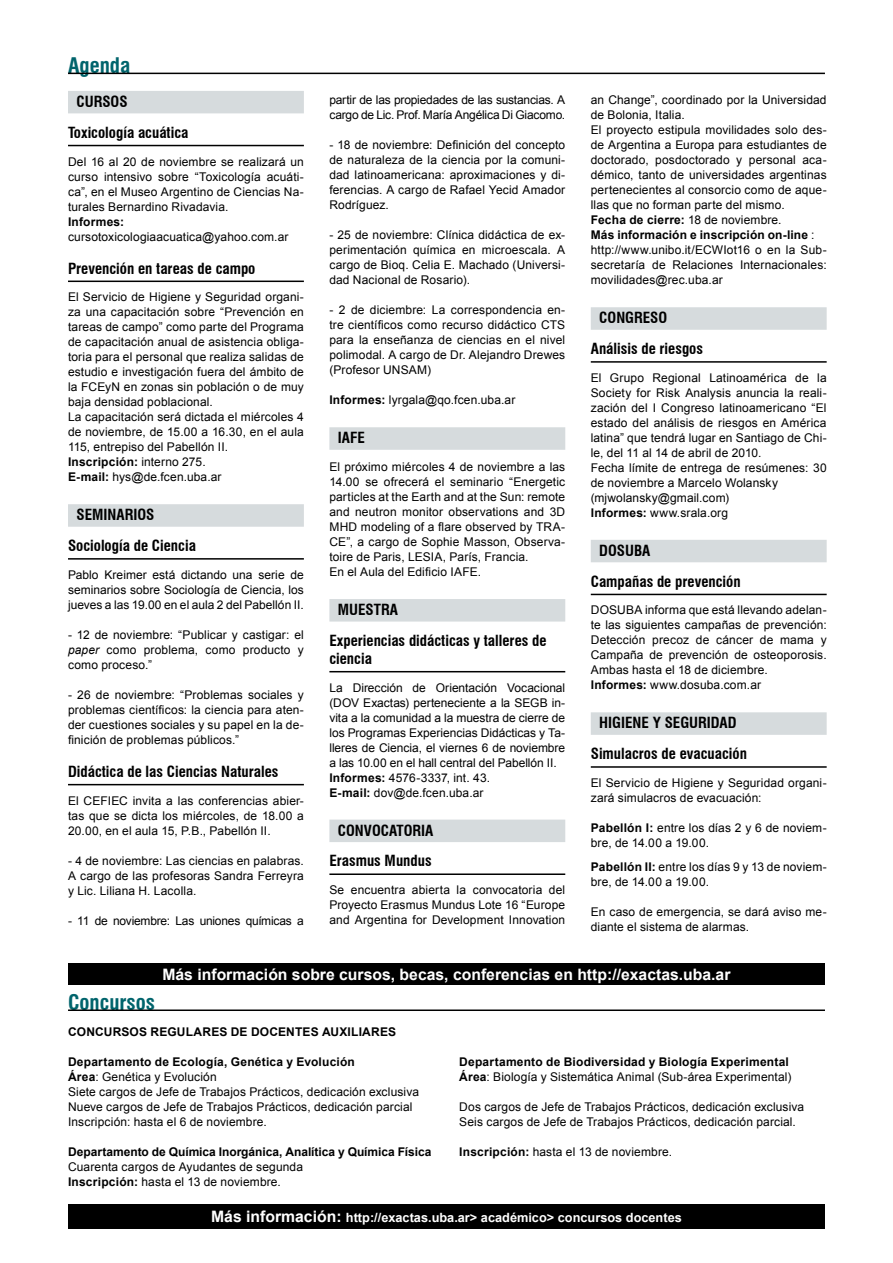
<style>
.page{position:relative;width:893px;height:1263px;background:#fff}
.page>*{position:absolute;margin:0;border:0;box-sizing:border-box;transform-origin:0 0}
.t1{font:700 condensed 21px "Swiss 721 BT";color:#00646c}
.t2{font:700 15.75px "Arial";color:#fff}
.t3{font:700 condensed 15px/30.8px "Swiss 721 BT";color:#000}
.t4{font:700 12.75px "Arial";color:#fff}
.t5{font:12px/15px "Arial";letter-spacing:.01em;color:#000}
.t6{font:700 12px/15px "Arial";letter-spacing:.015em;color:#000}
.t7{font:12px/15px "Arial";letter-spacing:-.02em;color:#000}
.t8{font:700 12px "Arial";letter-spacing:-.005em;color:#000}
.s1{font-weight:700}
.s2{font-style:italic}
.s3{font-weight:400}
.s4{font-size:15.75px}
</style>
<div class="page">
<hr style="left:68px;top:73px;width:757px;height:1px;background:#000">
<div style="left:68px;top:963px;width:757px;height:22px;background:#000"></div>
<div style="left:68px;top:1204px;width:757px;height:25px;background:#000"></div>
<hr style="left:68px;top:1009px;width:757px;height:2px;background:#000">
<div style="left:68px;top:91px;width:236px;height:22px;background:#d6dbdd"></div>
<hr style="left:68px;top:145px;width:236px;height:1px;background:#000">
<hr style="left:68px;top:281px;width:236px;height:1px;background:#000">
<div style="left:68px;top:504px;width:236px;height:23px;background:#d6dbdd"></div>
<hr style="left:68px;top:558px;width:236px;height:2px;background:#000">
<hr style="left:68px;top:784px;width:236px;height:1px;background:#000">
<div style="left:329px;top:427px;width:236px;height:23px;background:#d6dbdd"></div>
<div style="left:329px;top:599px;width:236px;height:22px;background:#d6dbdd"></div>
<hr style="left:329px;top:671px;width:236px;height:1px;background:#000">
<div style="left:329px;top:819px;width:236px;height:23px;background:#d6dbdd"></div>
<hr style="left:329px;top:873px;width:236px;height:2px;background:#000">
<div style="left:591px;top:307px;width:236px;height:23px;background:#d6dbdd"></div>
<hr style="left:591px;top:361px;width:236px;height:2px;background:#000">
<div style="left:591px;top:540px;width:236px;height:22px;background:#d6dbdd"></div>
<hr style="left:591px;top:594px;width:236px;height:1px;background:#000">
<div style="left:591px;top:712px;width:236px;height:23px;background:#d6dbdd"></div>
<hr style="left:591px;top:766px;width:236px;height:2px;background:#000">
<h1 class="t1" style="left:68px;top:52px;width:64px">Agenda</h1>
<p class="t3" style="left:68px;top:86px;width:122px;text-indent:9px">CURSOS<br>Toxicología acuática</p>
<p class="t5" style="left:68px;top:154px;width:237px;text-align:justify">Del 16 al 20 de noviembre se realizará un curso intensivo sobre “Toxicología acuáti&shy;ca”, en el Museo Argentino de Ciencias Na&shy;turales Bernardino Rivadavia.</p>
<p class="t6" style="left:68px;top:214px;width:58px">Informes:</p>
<p class="t5" style="left:68px;top:229px;width:222px">cursotoxicologiaacuatica@yahoo.com.ar</p>
<p class="t3" style="left:68px;top:253px;width:189px">Prevención en tareas de campo</p>
<p class="t5" style="left:68px;top:290px;width:237px">El Servicio de Higiene y Seguridad organi&shy;za una capacitación sobre “Prevención en tareas de campo” como parte del Programa de capacitación anual de asistencia obliga&shy;toria para el personal que realiza salidas de estudio e investigación fuera del ámbito de la FCEyN en zonas sin población o de muy baja densidad poblacional.<br>La capacitación será dictada el miércoles 4 de noviembre, de 15.00 a 16.30, en el aula 115, entrepiso del Pabellón II.<br><span class="s1">Inscripción:</span> interno 275.<br><span class="s1">E-mail:</span> hys@de.fcen.uba.ar</p>
<p class="t3" style="left:68px;top:499px;width:129px;text-indent:9px">SEMINARIOS<br>Sociología de Ciencia</p>
<p class="t5" style="left:68px;top:567px;width:237px;text-align:justify">Pablo Kreimer está dictando una serie de seminarios sobre Sociología de Ciencia, los jueves a las 19.00 en el aula 2 del Pabellón II.</p>
<p class="t5" style="left:68px;top:627px;width:237px;text-align:justify">- 12 de noviembre: “Publicar y castigar: el <span class="s2">paper</span> como problema, como producto y como proceso.”</p>
<p class="t5" style="left:68px;top:687px;width:237px;text-align:justify">- 26 de noviembre: “Problemas sociales y problemas científicos: la ciencia para aten&shy;der cuestiones sociales y su papel en la de&shy;finición de problemas públicos.”</p>
<p class="t3" style="left:68px;top:756px;width:212px">Didáctica de las Ciencias Naturales</p>
<p class="t5" style="left:68px;top:793px;width:237px;text-align:justify">El CEFIEC invita a las conferencias abier&shy;tas que se dicta los miércoles, de 18.00 a 20.00, en el aula 15, P.B., Pabellón II.</p>
<p class="t5" style="left:68px;top:853px;width:237px;text-align:justify">- 4 de noviembre: Las ciencias en palabras.<br>A cargo de las profesoras Sandra Ferreyra y Lic. Liliana H. Lacolla.</p>
<p class="t7" style="left:68px;top:913px;width:237px">- 11 de noviembre: Las uniones químicas a</p>
<p class="t7" style="left:329px;top:93px;width:237px">partir de las propiedades de las sustancias. A cargo de Lic. Prof. María Angélica Di Giacomo.</p>
<p class="t5" style="left:329px;top:138px;width:237px;text-align:justify">- 18 de noviembre: Definición del concepto de naturaleza de la ciencia por la comuni&shy;dad latinoamericana: aproximaciones y di&shy;ferencias. A cargo de Rafael Yecid Amador Rodríguez.</p>
<p class="t5" style="left:329px;top:228px;width:237px;text-align:justify">- 25 de noviembre: Clínica didáctica de ex&shy;perimentación química en microescala. A cargo de Bioq. Celia E. Machado (Universi&shy;dad Nacional de Rosario).</p>
<p class="t5" style="left:329px;top:303px;width:237px;text-align:justify">- 2 de diciembre: La correspondencia en&shy;tre científicos como recurso didáctico CTS para la enseñanza de ciencias en el nivel polimodal. A cargo de Dr. Alejandro Drewes (Profesor UNSAM)</p>
<p class="t5" style="left:329px;top:393px;width:187px"><span class="s1">Informes:</span> lyrgala@qo.fcen.uba.ar</p>
<p class="t3" style="left:338px;top:423px;width:28px">IAFE</p>
<p class="t5" style="left:329px;top:460px;width:237px">El próximo miércoles 4 de noviembre a las 14.00 se ofrecerá el seminario “Energetic particles at the Earth and at the Sun: remote and neutron monitor observations and 3D MHD modeling of a flare observed by TRA-CE”, a cargo de Sophie Masson, Observa&shy;toire de Paris, LESIA, París, Francia.<br>En el Aula del Edificio IAFE.</p>
<p class="t3" style="left:329px;top:594px;width:219px;text-indent:9px">MUESTRA<br>Experiencias didácticas y talleres de</p>
<p class="t3" style="left:329px;top:643px;width:44px">ciencia</p>
<p class="t5" style="left:329px;top:680px;width:237px">La Dirección de Orientación Vocacional (DOV Exactas) perteneciente a la SEGB in&shy;vita a la comunidad a la muestra de cierre de los Programas Experiencias Didácticas y Ta&shy;lleres de Ciencia, el viernes 6 de noviembre a las 10.00 en el hall central del Pabellón II.<br><span class="s1">Informes:</span> 4576-3337, int. 43.<br><span class="s1">E-mail:</span> dov@de.fcen.uba.ar</p>
<p class="t3" style="left:329px;top:815px;width:105px;text-align:center">CONVOCATORIA<br>Erasmus Mundus</p>
<p class="t5" style="left:329px;top:883px;width:237px;text-align:justify">Se encuentra abierta la convocatoria del Proyecto Erasmus Mundus Lote 16 “Europe and Argentina for Development Innovation</p>
<p class="t5" style="left:591px;top:93px;width:237px">an Change”, coordinado por la Universidad de Bolonia, Italia.<br>El proyecto estipula movilidades solo des&shy;de Argentina a Europa para estudiantes de doctorado, posdoctorado y personal aca&shy;démico, tanto de universidades argentinas pertenecientes al consorcio como de aque&shy;llas que no forman parte del mismo.<br><span class="s1">Fecha de cierre:</span> 18 de noviembre.<br><span class="s1">Más información e inscripción on-line</span> : http://www.unibo.it/ECWIot16 o en la Sub&shy;secretaría de Relaciones Internacionales: movilidades@rec.uba.ar</p>
<p class="t3" style="left:591px;top:303px;width:114px;text-indent:9px">CONGRESO<br>Análisis de riesgos</p>
<p class="t5" style="left:591px;top:370px;width:237px">El Grupo Regional Latinoamérica de la Society for Risk Analysis anuncia la reali&shy;zación del I Congreso latinoamericano “El estado del análisis de riesgos en América latina” que tendrá lugar en Santiago de Chi&shy;le, del 11 al 14 de abril de 2010.<br>Fecha límite de entrega de resúmenes: 30 de noviembre a Marcelo Wolansky (mjwolansky@gmail.com)<br><span class="s1">Informes:</span> www.srala.org</p>
<p class="t3" style="left:591px;top:535px;width:151px;text-indent:9px">DOSUBA<br>Campañas de prevención</p>
<p class="t5" style="left:591px;top:603px;width:237px">DOSUBA informa que está llevando adelan&shy;te las siguientes campañas de prevención:<br>Detección precoz de cáncer de mama y Campaña de prevención de osteoporosis.<br>Ambas hasta el 18 de diciembre.<br><span class="s1">Informes:</span> www.dosuba.com.ar</p>
<p class="t3" style="left:591px;top:708px;width:158px;text-align:center">HIGIENE Y SEGURIDAD<br>Simulacros de evacuación</p>
<p class="t5" style="left:591px;top:775px;width:237px">El Servicio de Higiene y Seguridad organi&shy;zará simulacros de evacuación:</p>
<p class="t5" style="left:591px;top:820px;width:237px"><span class="s1">Pabellón I:</span> entre los días 2 y 6 de noviem&shy;bre, de 14.00 a 19.00.</p>
<p class="t5" style="left:591px;top:859px;width:237px"><span class="s1">Pabellón II:</span> entre los días 9 y 13 de noviem&shy;bre, de 14.00 a 19.00.</p>
<p class="t5" style="left:591px;top:904px;width:237px">En caso de emergencia, se dará aviso me&shy;diante el sistema de alarmas.</p>
<h1 class="t1" style="left:68px;top:989px;width:89px">Concursos</h1>
<h2 class="t2" style="left:162px;top:964px;width:570px">Más información sobre cursos, becas, conferencias en http://exactas.uba.ar</h2>
<p class="t6" style="left:68px;top:1025px;width:330px">CONCURSOS REGULARES DE DOCENTES AUXILIARES</p>
<p class="t5" style="left:68px;top:1055px;width:352px"><span class="s1">Departamento de Ecología, Genética y Evolución<br>Área</span>: Genética y Evolución<br>Siete cargos de Jefe de Trabajos Prácticos, dedicación exclusiva Nueve cargos de Jefe de Trabajos Prácticos, dedicación parcial Inscripción: hasta el 6 de noviembre.</p>
<p class="t8" style="left:68px;top:1144px;width:365px">Departamento de Química Inorgánica, Analítica y Química Física</p>
<p class="t5" style="left:68px;top:1160px;width:236px">Cuarenta cargos de Ayudantes de segunda<br><span class="s1">Inscripción:</span> hasta el 13 de noviembre.</p>
<p class="t6" style="left:459px;top:1055px;width:334px">Departamento de Biodiversidad y Biología Experimental<br>Área<span class="s3">: Biología y Sistemática Animal (Sub-área Experimental)</span></p>
<p class="t5" style="left:459px;top:1100px;width:346px">Dos cargos de Jefe de Trabajos Prácticos, dedicación exclusiva<br>Seis cargos de Jefe de Trabajos Prácticos, dedicación parcial.</p>
<p class="t5" style="left:459px;top:1145px;width:214px"><span class="s1">Inscripción:</span> hasta el 13 de noviembre.</p>
<p class="t4" style="left:211px;top:1209px;width:472px"><span class="s4">Más información:</span> http://exactas.uba.ar&gt; académico&gt; concursos docentes</p>
</div>
